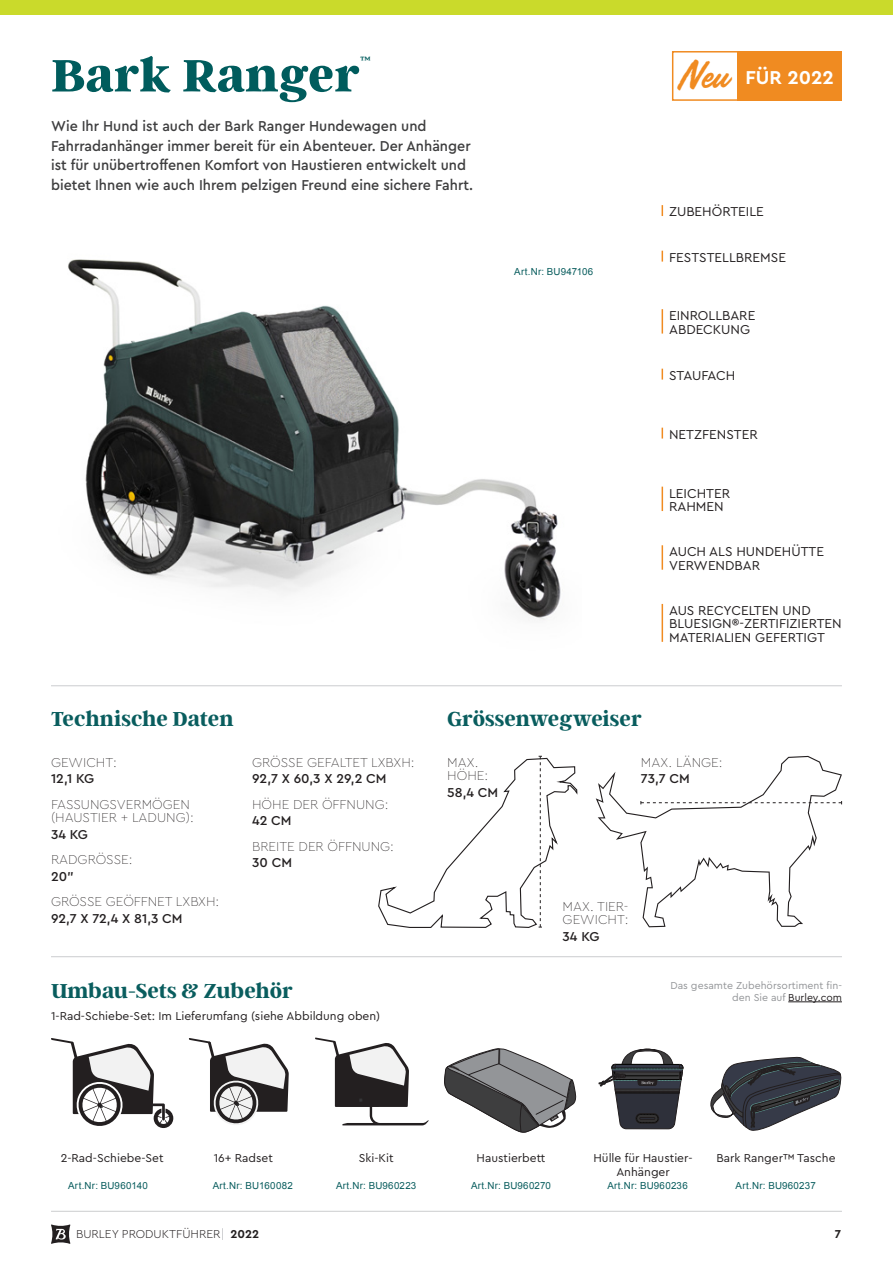
<style>
.page{position:relative;width:893px;height:1263px;background:#fff}
.page>*{position:absolute;margin:0;border:0;box-sizing:border-box;transform-origin:0 0}
.Prouct_Page_-_Produc{font:800 50.55px "Argent CF";letter-spacing:-.005em;color:#005c5d}
.t1{font:44.85px "Handelson One";color:#f08b21}
.Product_Page_-_Speci{font:700 22.5px "Argent CF";color:#095d5e}
.t2{font:700 19.5px "Cera Pro";color:#fff}
.Prouct_Page_-_Produc-2{font:300 16.65px "Argent CF";color:#005c5d}
.Product_Page_-_Body{font:500 15px/19.5px "Cera Pro";color:#3e3e3f;scale:.95 1}
.Icon_Text_With_Bar{font:13.5px/13.5px "Cera Pro";color:#231f20}
.Product_Page_-_Specs{font:100 13.5px/13.5px "Cera Pro";color:#231f20}
.Product_Page_-_Specs-2{font:500 13.5px "Cera Pro";color:#231f20}
.Product_Page_-_Acces{font:12px/13.5px "Cera Pro";color:#231f20;text-align:center}
.t3{font:300 12px "Cera Pro";color:#231f20}
.t4{font:700 12px "Cera Pro";color:#231f20}
.Prodcut_Page_-_Web_C{font:10.5px/12px "Cera Pro";color:#939598;text-align:right}
.t5{font:9.75px "Arial";letter-spacing:.025em;color:#095d5e}
.s1{color:#231f20}
.s2{font-weight:700}
</style>
<div class="page">
<svg style="left:51px;top:1224px;width:19px;height:20px"></svg>
<svg style="left:222px;top:1228px;width:1px;height:12px"></svg>
<div style="left:0;top:0;width:893px;height:14px;background:#cada2b"></div>
<svg style="left:315px;top:1037px;width:114px;height:88px"></svg>
<svg style="left:189px;top:1038px;width:100px;height:87px"></svg>
<svg style="left:51px;top:1038px;width:122px;height:90px"></svg>
<svg style="left:444px;top:1048px;width:132px;height:85px"></svg>
<svg style="left:710px;top:1057px;width:132px;height:74px"></svg>
<svg style="left:599px;top:1049px;width:84px;height:80px"></svg>
<hr style="left:788px;top:1001px;width:54px;height:1px;background:#231f20">
<hr style="left:51px;top:956px;width:791px;height:1px;background:#d1d2d4">
<hr style="left:51px;top:685px;width:791px;height:1px;background:#d1d2d4">
<hr style="left:51px;top:1211px;width:791px;height:1px;background:#d1d2d4">
<svg style="left:596px;top:756px;width:246px;height:171px"></svg>
<svg style="left:378px;top:756px;width:200px;height:172px"></svg>
<svg style="left:662px;top:545px;width:1px;height:25px"></svg>
<div style="left:737px;top:51px;width:105px;height:50px;background:#f08b21"></div>
<div style="left:672px;top:51px;width:170px;height:50px;border:2px solid #f08b21"></div>
<svg style="left:662px;top:309px;width:1px;height:25px"></svg>
<svg style="left:662px;top:487px;width:1px;height:24px"></svg>
<img style="left:68px;top:259px;width:493px;height:362px">
<hr style="left:662px;top:604px;width:1px;height:38px;background:#f08b21">
<div style="left:510px;top:268px;width:87px;height:14px;background:#fff"></div>
<p class="Prouct_Page_-_Produc" style="left:51px;top:48px;width:311px">Bark Ranger</p>
<p class="Prouct_Page_-_Produc-2" style="left:360px;top:53px;width:12px">™</p>
<p class="Product_Page_-_Body" style="left:51px;top:116px;width:446px">Wie Ihr Hund ist auch der Bark Ranger Hundewagen und Fahrradanhänger immer bereit für ein Abenteuer. Der Anhänger ist für unübertroffenen Komfort von Haustieren entwickelt und bietet Ihnen wie auch Ihrem pelzigen Freund eine sichere Fahrt.</p>
<p class="t5" style="left:514px;top:265px;width:81px">Art.Nr: BU947106</p>
<p class="t1" style="left:678px;top:51px;width:50px">Neu</p>
<p class="t2" style="left:745px;top:64px;width:90px">FÜR 2022</p>
<p class="Icon_Text_With_Bar" style="left:669px;top:204px;width:96px">ZUBEHÖRTEILE</p>
<p class="Icon_Text_With_Bar" style="left:669px;top:250px;width:118px">FESTSTELLBREMSE</p>
<p class="Icon_Text_With_Bar" style="left:669px;top:308px;width:88px">EINROLLBARE<br>ABDECKUNG</p>
<p class="Icon_Text_With_Bar" style="left:669px;top:368px;width:68px">STAUFACH</p>
<p class="Icon_Text_With_Bar" style="left:669px;top:427px;width:90px">NETZFENSTER</p>
<p class="Icon_Text_With_Bar" style="left:669px;top:486px;width:63px">LEICHTER<br>RAHMEN</p>
<p class="Icon_Text_With_Bar" style="left:669px;top:544px;width:156px">AUCH ALS HUNDEHÜTTE<br>VERWENDBAR</p>
<p class="Icon_Text_With_Bar" style="left:669px;top:603px;width:174px">AUS RECYCELTEN UND<br>BLUESIGN®-ZERTIFIZIERTEN<br>MATERIALIEN GEFERTIGT</p>
<p class="Product_Page_-_Speci" style="left:51px;top:706px;width:184px">Technische Daten</p>
<p class="Product_Page_-_Specs" style="left:51px;top:755px;width:67px">GEWICHT:</p>
<p class="Product_Page_-_Specs-2" style="left:51px;top:770px;width:45px">12,1 KG</p>
<p class="Product_Page_-_Specs" style="left:51px;top:797px;width:144px">FASSUNGSVERMÖGEN (HAUSTIER + LADUNG):</p>
<p class="Product_Page_-_Specs-2" style="left:51px;top:825px;width:38px">34 KG</p>
<p class="Product_Page_-_Specs" style="left:51px;top:852px;width:83px">RADGRÖSSE:</p>
<p class="Product_Page_-_Specs-2" style="left:51px;top:867px;width:24px">20”</p>
<p class="Product_Page_-_Specs" style="left:51px;top:894px;width:170px">GRÖSSE GEÖFFNET LXBXH:</p>
<p class="Product_Page_-_Specs-2" style="left:51px;top:909px;width:133px">92,7 X 72,4 X 81,3 CM</p>
<p class="Product_Page_-_Specs" style="left:252px;top:755px;width:164px">GRÖSSE GEFALTET LXBXH:</p>
<p class="Product_Page_-_Specs-2" style="left:252px;top:770px;width:136px">92,7 X 60,3 X 29,2 CM</p>
<p class="Product_Page_-_Specs" style="left:252px;top:797px;width:138px">HÖHE DER ÖFFNUNG:</p>
<p class="Product_Page_-_Specs-2" style="left:252px;top:812px;width:41px">42 CM</p>
<p class="Product_Page_-_Specs" style="left:252px;top:839px;width:143px">BREITE DER ÖFFNUNG:</p>
<p class="Product_Page_-_Specs-2" style="left:252px;top:854px;width:41px">30 CM</p>
<p class="Product_Page_-_Speci" style="left:447px;top:706px;width:196px">Grössenwegweiser</p>
<p class="Product_Page_-_Specs" style="left:447px;top:755px;width:42px">MAX.<br>HÖHE:</p>
<p class="Product_Page_-_Specs-2" style="left:447px;top:783px;width:53px">58,4 CM</p>
<p class="Product_Page_-_Specs" style="left:641px;top:755px;width:83px">MAX. LÄNGE:</p>
<p class="Product_Page_-_Specs-2" style="left:641px;top:770px;width:50px">73,7 CM</p>
<p class="Product_Page_-_Specs" style="left:563px;top:899px;width:67px">MAX. TIER-<br>GEWICHT:</p>
<p class="Product_Page_-_Specs-2" style="left:563px;top:927px;width:38px">34 KG</p>
<p class="Product_Page_-_Speci" style="left:51px;top:979px;width:243px">Umbau-Sets &amp; Zubehör</p>
<p class="Prodcut_Page_-_Web_C" style="left:670px;top:979px;width:173px">Das gesamte Zubehörsortiment fin&shy;den Sie auf <span class="s1">Burley.com</span></p>
<p class="Product_Page_-_Acces" style="left:51px;top:1009px;width:331px">1-Rad-Schiebe-Set: Im Lieferumfang (siehe Abbildung oben)</p>
<p class="Product_Page_-_Acces" style="left:61px;top:1151px;width:104px">2-Rad-Schiebe-Set</p>
<p class="Product_Page_-_Acces" style="left:214px;top:1151px;width:61px">16+ Radset</p>
<p class="Product_Page_-_Acces" style="left:359px;top:1151px;width:36px">Ski-Kit</p>
<p class="Product_Page_-_Acces" style="left:477px;top:1151px;width:70px">Haustierbett</p>
<p class="Product_Page_-_Acces" style="left:593px;top:1151px;width:101px">Hülle für Haustier-<br>Anhänger</p>
<p class="Product_Page_-_Acces" style="left:716px;top:1151px;width:121px">Bark Ranger™ Tasche</p>
<p class="t5" style="left:68px;top:1179px;width:81px">Art.Nr: BU960140</p>
<p class="t5" style="left:213px;top:1179px;width:82px">Art.Nr: BU160082</p>
<p class="t5" style="left:336px;top:1179px;width:82px">Art.Nr: BU960223</p>
<p class="t5" style="left:471px;top:1179px;width:82px">Art.Nr: BU960270</p>
<p class="t5" style="left:607px;top:1179px;width:82px">Art.Nr: BU960236</p>
<p class="t5" style="left:736px;top:1179px;width:82px">Art.Nr: BU960237</p>
<p class="t3" style="left:76px;top:1226px;width:185px">BURLEY PRODUKTFÜHRER <span class="s2">2022</span></p>
<p class="t4" style="left:835px;top:1226px;width:8px">7</p>
</div>
